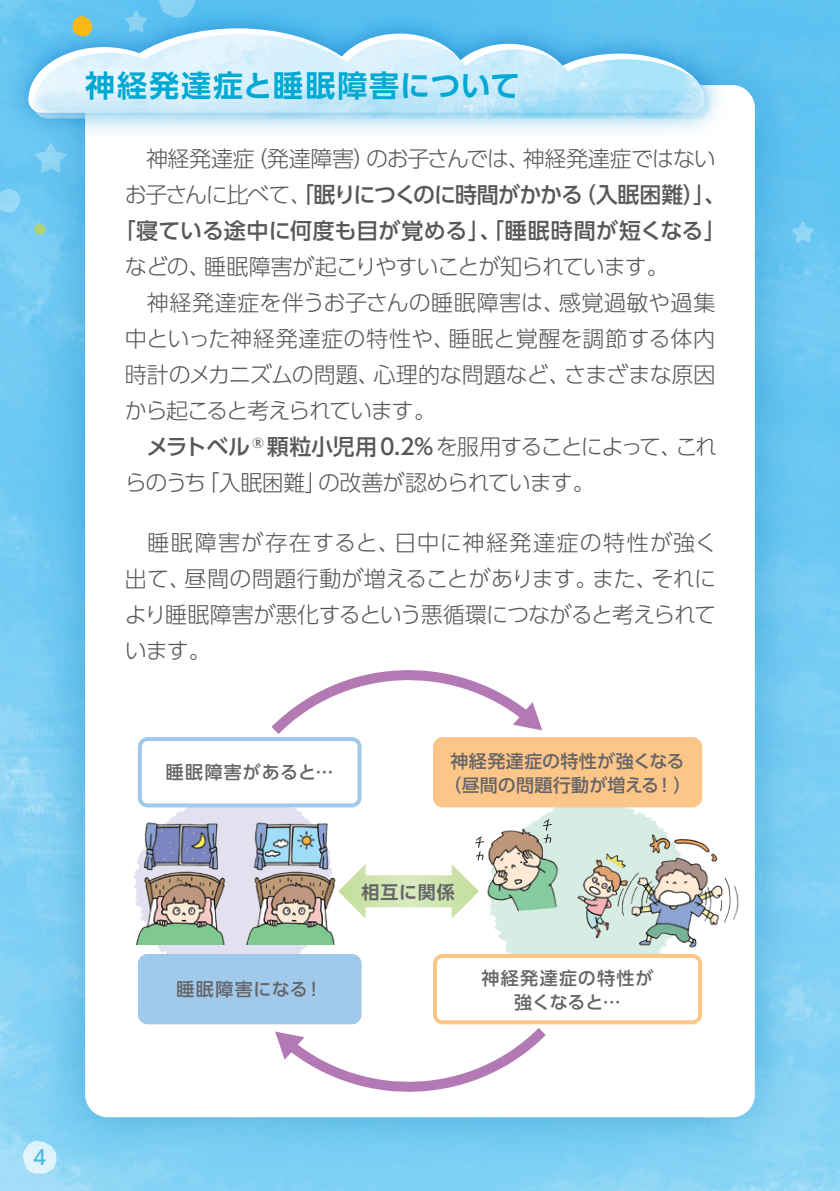
<style>
.page{position:relative;width:840px;height:1191px;background:#fff}
.page>*{position:absolute;margin:0;border:0;box-sizing:border-box;transform-origin:0 0}
.t1{font:700 30px "UD Shin Go Pro De";letter-spacing:.055em;color:#00a9d4}
.t2{font:300 22px/36px "UD Shin Go Pro";letter-spacing:-.03em;color:#57585a}
.t3{font:500 22px/36px "UD Shin Go Pro";letter-spacing:-.01em;color:#57585a;text-align:center}
.t4{font:500 20px "UD Shin Go Pro";color:#52bbde}
.t5{font:500 18px/24px "UD Shin Go Pr 6 N";letter-spacing:.025em;color:#656568;text-align:center}
.t6{font:500 18px/24px "UD Shin Go Pr 6 N";letter-spacing:.065em;color:#656568;text-align:center}
.t7{font:500 18px "UD Shin Go Pr 6 N";letter-spacing:.055em;color:#656568}
.t8{font:500 18px "UD Shin Go Pr 6 N";letter-spacing:.05em;color:#656568}
.t9{font:700 18px "UD Shin Go Pr 6 N De";letter-spacing:.045em;color:#656568}
.s1{font-weight:300}
.s2{font-weight:500}
</style>
<div class="page">
<img style="left:0;top:0;width:839px;height:1191px">
<svg style="left:0;top:189px;width:17px;height:24px"></svg>
<img style="left:17px;top:17px;width:806px;height:1168px">
<div style="left:85px;top:85px;width:669px;height:1032px;background:#fff;border-radius:23px"></div>
<img style="left:0;top:0;width:738px;height:147px">
<svg style="left:28px;top:28px;width:676px;height:85px;background:#66c2ef"></svg>
<svg style="left:72px;top:16px;width:20px;height:18px"></svg>
<svg style="left:32px;top:86px;width:672px;height:34px"></svg>
<img style="left:833px;top:0;width:6px;height:147px">
<img style="left:34px;top:34px;width:675px;height:84px">
<img style="left:833px;top:408px;width:6px;height:153px">
<img style="left:701px;top:842px;width:38px;height:84px">
<svg style="left:134px;top:670px;width:567px;height:422px"></svg>
<h1 class="t1" style="left:85px;top:61px;width:436px">神経発達症と睡眠障害について</h1>
<p class="t3" style="left:114px;top:140px;width:613px"><span class="s1">　神経発達症（発達障害）のお子さんでは、神経発達症ではないお子さんに比べて、</span>「眠りにつくのに時間がかかる（入眠困難）」、「寝ている途中に何度も目が覚める」、「睡眠時間が短くなる」</p>
<p class="t2" style="left:125px;top:248px;width:592px">などの、睡眠障害が起こりやすいことが知られています。<br>　神経発達症を伴うお子さんの睡眠障害は、感覚過敏や過集中といった神経発達症の特性や、睡眠と覚醒を調節する体内時計のメカニズムの問題、心理的な問題など、さまざまな原因から起こると考えられています。</p>
<p class="t2" style="left:125px;top:428px;width:593px;text-indent:21px"><span class="s2">メラトベル</span> <sup>®</sup> <span class="s2">顆粒小児用0.2%</span>を服用することによって、これらのうち「入眠困難」の改善が認められています。</p>
<p class="t2" style="left:125px;top:524px;width:593px;text-align:justify">　睡眠障害が存在すると、日中に神経発達症の特性が強く出て、昼間の問題行動が増えることがあります。また、それにより睡眠障害が悪化するという悪循環につながると考えられています。</p>
<p class="t7" style="left:166px;top:757px;width:169px">睡眠障害があると…</p>
<p class="t5" style="left:443px;top:748px;width:249px">神経発達症の特性が強くなる（昼間の問題行動が増える！）</p>
<p class="t8" style="left:176px;top:974px;width:148px">睡眠障害になる！</p>
<p class="t9" style="left:361px;top:877px;width:95px">相互に関係</p>
<p class="t6" style="left:481px;top:965px;width:173px">神経発達症の特性が強くなると…</p>
<p class="t4" style="left:33px;top:1141px;width:15px">4</p>
</div>
